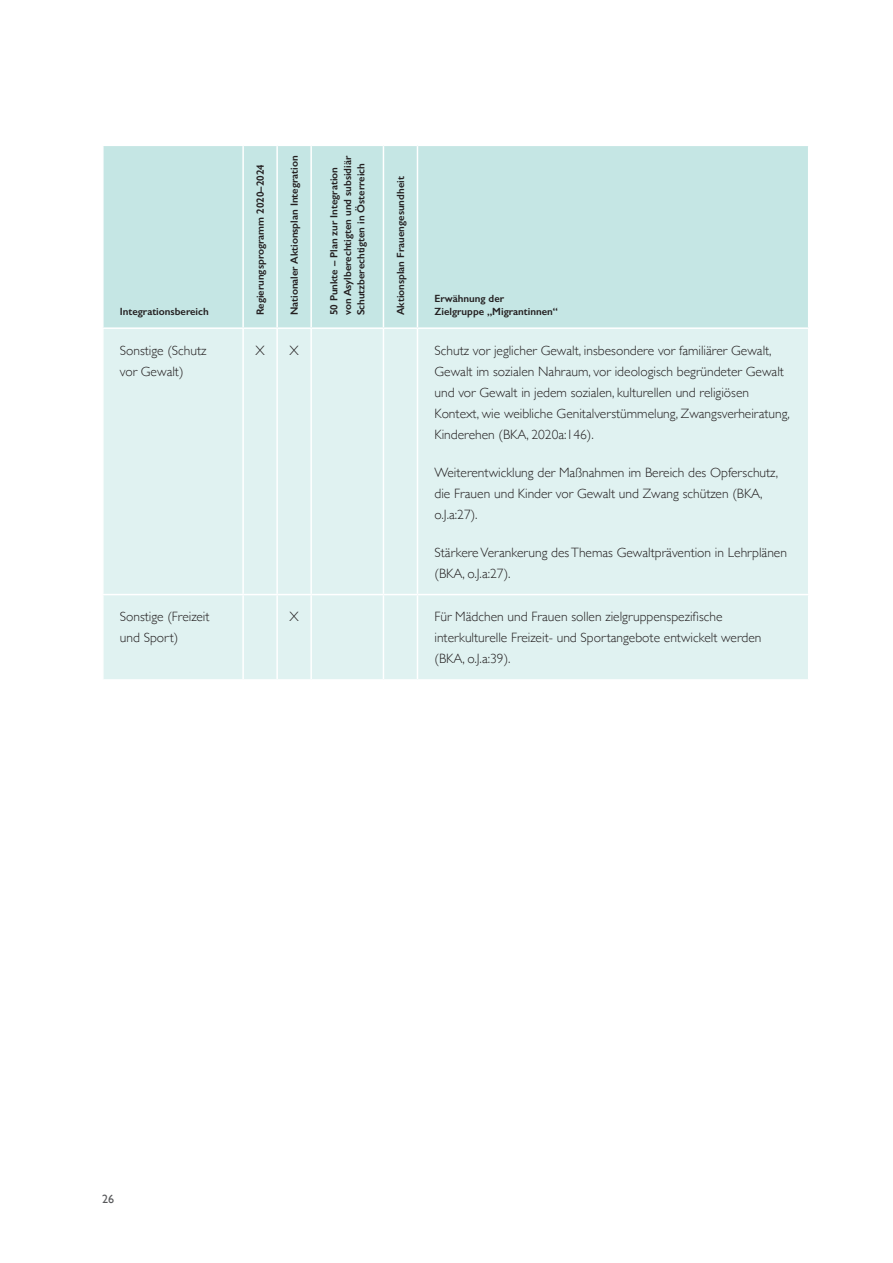
<style>
.page{position:relative;width:893px;height:1263px;background:#fff}
.page>*{position:absolute;margin:0;border:0;box-sizing:border-box;transform-origin:0 0}
.t1{font:300 13.5px/21px "Gill Sans";color:#231f20}
.t2{font:12px "Gill Sans";color:#57585a}
.t3{font:600 10.5px/13.5px "Gill Sans";color:#231f20}
</style>
<div class="page">
<div style="left:104px;top:146px;width:704px;height:181px;background:#c5e6e4"></div>
<div style="left:104px;top:329px;width:704px;height:350px;background:#e0f2f1"></div>
<hr style="left:242px;top:146px;width:2px;height:181px;background:#fff">
<hr style="left:276px;top:146px;width:2px;height:181px;background:#fff">
<hr style="left:310px;top:146px;width:2px;height:181px;background:#fff">
<hr style="left:383px;top:146px;width:1px;height:181px;background:#fff">
<hr style="left:417px;top:146px;width:1px;height:181px;background:#fff">
<hr style="left:242px;top:329px;width:2px;height:265px;background:#fff">
<hr style="left:276px;top:329px;width:2px;height:265px;background:#fff">
<hr style="left:310px;top:329px;width:2px;height:265px;background:#fff">
<hr style="left:383px;top:329px;width:1px;height:265px;background:#fff">
<hr style="left:417px;top:329px;width:1px;height:265px;background:#fff">
<hr style="left:102px;top:594px;width:141px;height:1px;background:#fff">
<hr style="left:243px;top:594px;width:34px;height:1px;background:#fff">
<hr style="left:242px;top:595px;width:2px;height:84px;background:#fff">
<hr style="left:277px;top:594px;width:34px;height:1px;background:#fff">
<hr style="left:276px;top:595px;width:2px;height:84px;background:#fff">
<hr style="left:311px;top:594px;width:72px;height:1px;background:#fff">
<hr style="left:310px;top:595px;width:2px;height:84px;background:#fff">
<hr style="left:383px;top:594px;width:34px;height:1px;background:#fff">
<hr style="left:383px;top:595px;width:1px;height:84px;background:#fff">
<hr style="left:417px;top:594px;width:392px;height:1px;background:#fff">
<hr style="left:417px;top:595px;width:1px;height:84px;background:#fff">
<p class="t3" style="left:120px;top:305px;width:90px">Integrationsbereich</p>
<p class="t3" style="left:254px;top:315px;width:153px;rotate:-90deg">Regierungsprogramm 2020–2024</p>
<p class="t3" style="left:288px;top:315px;width:161px;rotate:-90deg">Nationaler Aktionsplan Integration</p>
<p class="t3" style="left:327px;top:315px;width:161px;rotate:-90deg">50 Punkte – Plan zur Integration von Asylberechtigten und subsidiär<br>Schutzberechtigten in Österreich</p>
<p class="t3" style="left:394px;top:315px;width:140px;rotate:-90deg">Aktionsplan Frauengesundheit</p>
<p class="t3" style="left:434px;top:292px;width:125px">Erwähnung der<br>Zielgruppe „Migrantinnen“</p>
<p class="t1" style="left:120px;top:339px;width:88px">Sonstige (Schutz vor Gewalt)</p>
<p class="t1" style="left:255px;top:339px;width:11px">X</p>
<p class="t1" style="left:290px;top:339px;width:11px">X</p>
<p class="t1" style="left:434px;top:339px;width:357px">Schutz vor jeglicher Gewalt, insbesondere vor familiärer Gewalt, Gewalt im sozialen Nahraum, vor ideologisch begründeter Gewalt und vor Gewalt in jedem sozialen, kulturellen und religiösen Kontext, wie weibliche Genitalverstümmelung, Zwangsverheiratung, Kinderehen (BKA, 2020a:146).</p>
<p class="t1" style="left:434px;top:461px;width:345px">Weiterentwicklung der Maßnahmen im Bereich des Opferschutz, die Frauen und Kinder vor Gewalt und Zwang schützen (BKA, o.J.a:27).</p>
<p class="t1" style="left:434px;top:541px;width:354px">Stärkere Verankerung des Themas Gewaltprävention in Lehrplänen (BKA, o.J.a:27).</p>
<p class="t1" style="left:120px;top:605px;width:91px">Sonstige (Freizeit und Sport)</p>
<p class="t1" style="left:290px;top:605px;width:11px">X</p>
<p class="t1" style="left:434px;top:605px;width:328px">Für Mädchen und Frauen sollen zielgruppenspezifische interkulturelle Freizeit- und Sportangebote entwickelt werden (BKA, o.J.a:39).</p>
<p class="t2" style="left:102px;top:1192px;width:13px">26</p>
</div>
